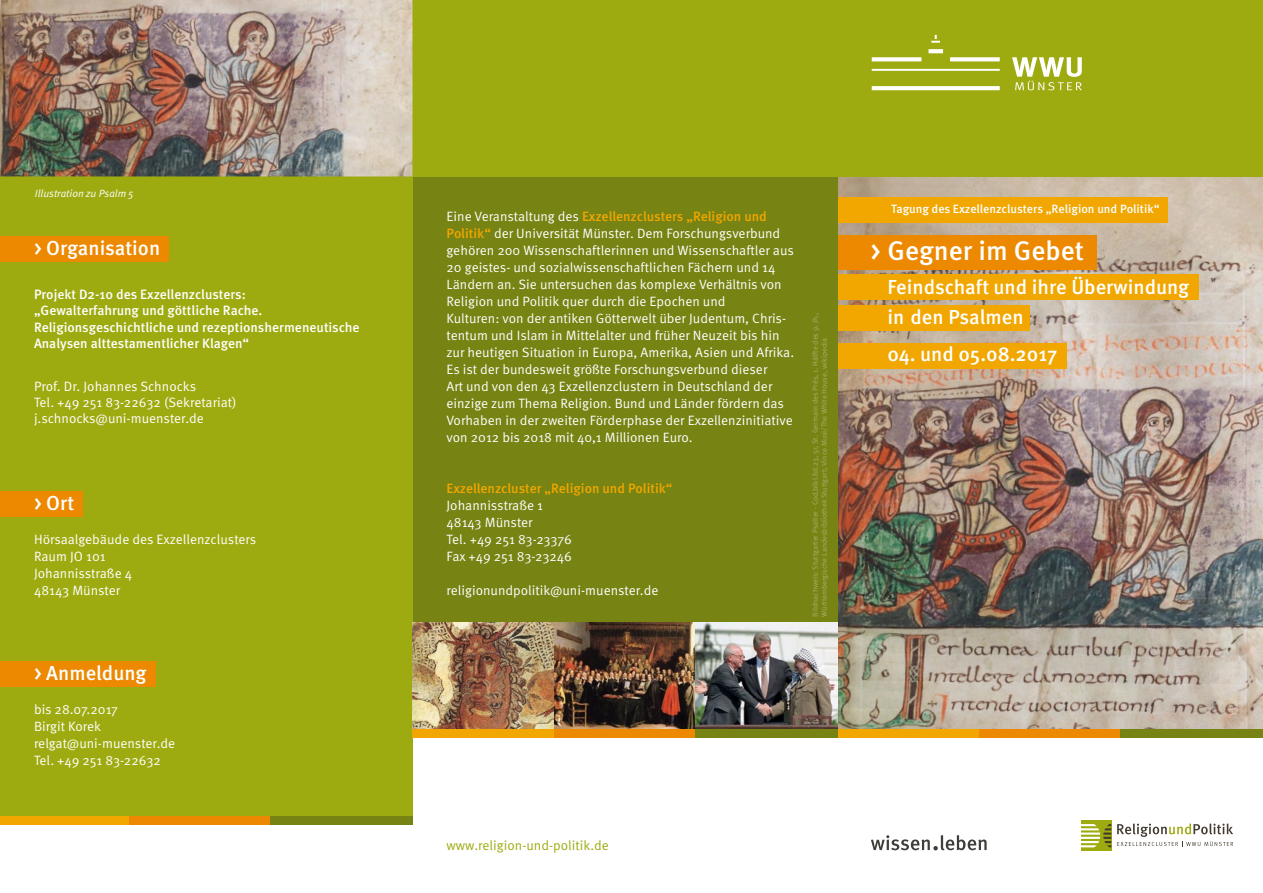
<style>
.page{position:relative;width:1263px;height:893px;background:#fff}
.page>*{position:absolute;margin:0;border:0;box-sizing:border-box;transform-origin:0 0}
.t1{font:500 27px "Meta OT";color:#fff}
.t2{font:500 20.25px/30px "Meta OT";color:#fff}
.t3{font:13.5px/17px "Meta OT";color:#fff}
.t4{font:500 13.5px/16.2px "Meta OT";color:#fff}
.t5{font:500 13.5px "Meta OT";color:#f1a700}
.t6{font:13.5px "Meta OT";color:#9eab10}
.t7{font:500 12px "Meta OT";color:#fff}
.t8{font:italic 10.5px "Meta OT";color:#fff}
.t9{font:7.5px/9px "Meta OT";color:#abaf6c}
.s1{font-weight:500;color:#f1a700}
</style>
<div class="page">
<img style="left:838px;top:176px;width:425px;height:553px">
<div style="left:831px;top:197px;width:337px;height:25px;background:#f1a700"></div>
<div style="left:832px;top:235px;width:264px;height:34px;background:#ec8900"></div>
<div style="left:828px;top:275px;width:371px;height:25px;background:#f1a700"></div>
<div style="left:828px;top:305px;width:202px;height:26px;background:#f1a700"></div>
<div style="left:814px;top:343px;width:252px;height:26px;background:#f1a700"></div>
<div style="left:0;top:0;width:838px;height:733px;background:#778313"></div>
<div style="left:0;top:0;width:412px;height:821px;background:#9eab10"></div>
<div style="left:0;top:0;width:1263px;height:176px;background:#9eab10"></div>
<img style="left:412px;top:623px;width:426px;height:106px">
<img style="left:554px;top:623px;width:142px;height:106px">
<div style="left:0;top:816px;width:129px;height:9px;background:#f1a700"></div>
<div style="left:129px;top:816px;width:141px;height:9px;background:#ec8900"></div>
<div style="left:270px;top:816px;width:142px;height:9px;background:#778313"></div>
<div style="left:412px;top:729px;width:142px;height:9px;background:#f1a700"></div>
<div style="left:554px;top:729px;width:142px;height:9px;background:#ec8900"></div>
<div style="left:696px;top:729px;width:142px;height:9px;background:#778313"></div>
<div style="left:838px;top:729px;width:141px;height:9px;background:#f1a700"></div>
<div style="left:979px;top:729px;width:142px;height:9px;background:#ec8900"></div>
<svg style="left:1117px;top:823px;width:116px;height:24px"></svg>
<div style="left:1081px;top:820px;width:30px;height:30px;background:#9eab10"></div>
<svg style="left:1081px;top:824px;width:30px;height:23px"></svg>
<div style="left:1121px;top:729px;width:142px;height:9px;background:#778313"></div>
<div style="left:0;top:236px;width:168px;height:26px;background:#ec8900"></div>
<div style="left:0;top:662px;width:156px;height:25px;background:#ec8900"></div>
<div style="left:0;top:491px;width:83px;height:26px;background:#ec8900"></div>
<img style="left:0;top:0;width:412px;height:176px">
<svg style="left:872px;top:35px;width:210px;height:55px"></svg>
<svg style="left:871px;top:835px;width:116px;height:15px"></svg>
<p class="t8" style="left:35px;top:187px;width:100px">Illustration zu Psalm 5</p>
<h2 class="t2" style="left:34px;top:233px;width:128px">&gt; Organisation</h2>
<p class="t4" style="left:34px;top:287px;width:327px">Projekt D2-10 des Exzellenzclusters:<br>„Gewalterfahrung und göttliche Rache.<br>Religionsgeschichtliche und rezeptionshermeneutische Analysen alttestamentlicher Klagen“</p>
<p class="t3" style="left:34px;top:378px;width:204px;line-height:16.2px">Prof. Dr. Johannes Schnocks<br>Tel. +49 251 83-22632 (Sekretariat) j.schnocks@uni-muenster.de</p>
<h2 class="t2" style="left:34px;top:488px;width:42px">&gt; Ort</h2>
<p class="t3" style="left:34px;top:531px;width:224px">Hörsaalgebäude des Exzellenzclusters<br>Raum JO 101<br>Johannisstraße 4<br>48143 Münster</p>
<h2 class="t2" style="left:34px;top:659px;width:114px">&gt; Anmeldung</h2>
<p class="t3" style="left:34px;top:701px;width:143px">bis 28.07.2017<br>Birgit Korek relgat@uni-muenster.de<br>Tel. +49 251 83-22632</p>
<p class="t3" style="left:446px;top:208px;width:349px">Eine Veranstaltung des <span class="s1">Exzellenzclusters „Religion und Politik“</span> der Universität Münster. Dem Forschungsverbund gehören 200 Wissenschaftlerinnen und Wissenschaftler aus 20 geistes- und sozialwissenschaftlichen Fächern und 14<br>Ländern an. Sie untersuchen das komplexe Verhältnis von Religion und Politik quer durch die Epochen und<br>Kulturen: von der antiken Götterwelt über Judentum, Chris&shy;tentum und Islam in Mittelalter und früher Neuzeit bis hin zur heutigen Situation in Europa, Amerika, Asien und Afrika.<br>Es ist der bundesweit größte Forschungsverbund dieser<br>Art und von den 43 Exzellenzclustern in Deutschland der einzige zum Thema Religion. Bund und Länder fördern das Vorhaben in der zweiten Förderphase der Exzellenzinitiative von 2012 bis 2018 mit 40,1 Millionen Euro.</p>
<p class="t5" style="left:446px;top:480px;width:228px">Exzellenzcluster „Religion und Politik“</p>
<p class="t3" style="left:446px;top:497px;width:127px">Johannisstraße 1<br>48143 Münster<br>Tel. +49 251 83-23376<br>Fax +49 251 83-23246</p>
<p class="t3" style="left:446px;top:582px;width:213px">religionundpolitik@uni-muenster.de</p>
<p class="t9" style="left:811px;top:617px;width:306px;rotate:-90deg">Bildnachweis: Stuttgarter Psalter - Cod.bibl.fol.23, 5r, St. Germain des Prés, 1. Hälfte des 9. Jh.,<br>Württembergische Landesbibliothek Stuttgart; Vince Musi/The White House, wikipedia</p>
<p class="t7" style="left:891px;top:202px;width:270px">Tagung des Exzellenzclusters „Religion und Politik“</p>
<h1 class="t1" style="left:870px;top:234px;width:215px">&gt; Gegner im Gebet</h1>
<h2 class="t2" style="left:887px;top:272px;width:303px">Feindschaft und ihre Überwindung in den Psalmen</h2>
<h2 class="t2" style="left:887px;top:340px;width:171px">04. und 05.08.2017</h2>
<p class="t6" style="left:446px;top:838px;width:164px">www.religion-und-politik.de</p>
</div>
